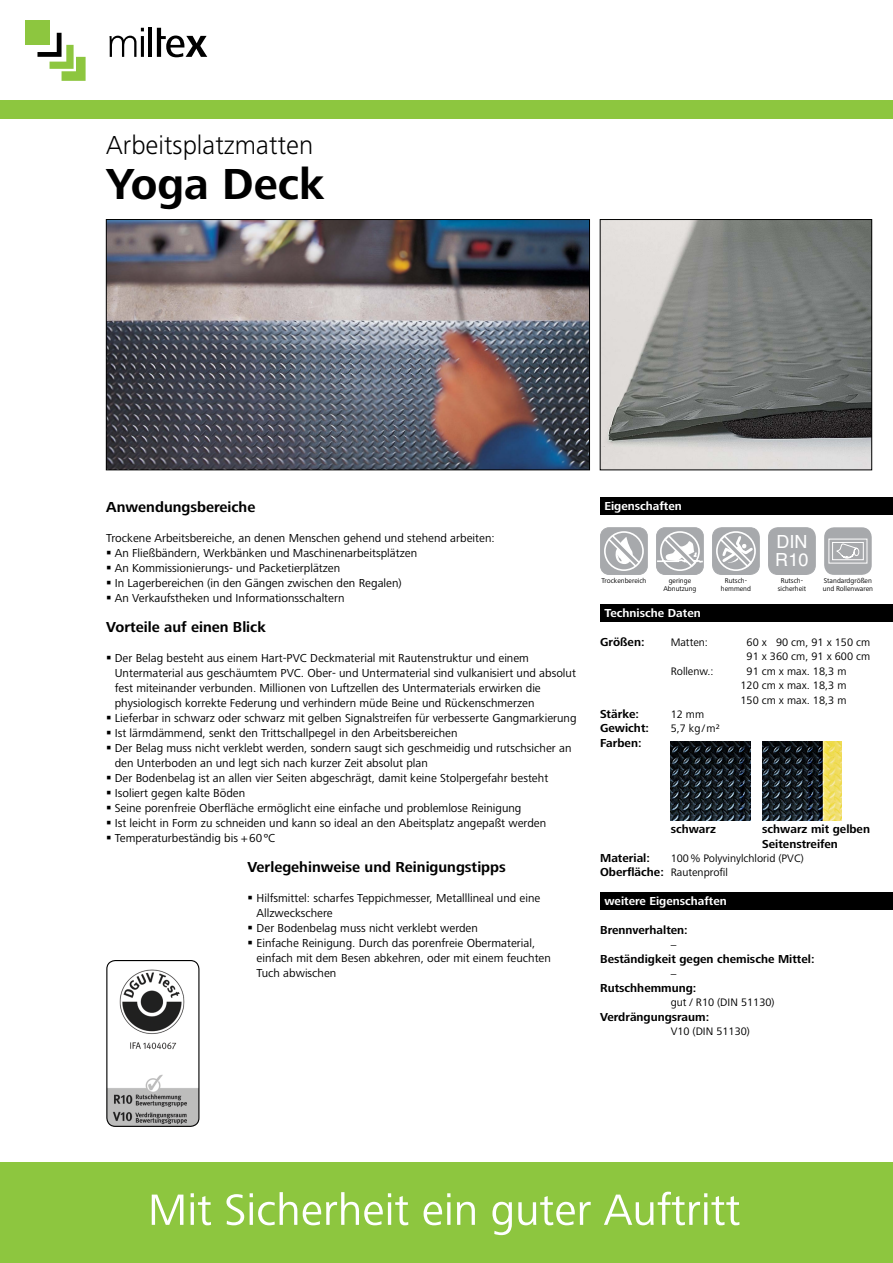
<style>
.page{position:relative;width:893px;height:1263px;background:#fff}
.page>*{position:absolute;margin:0;border:0;box-sizing:border-box;transform-origin:0 0}
.Head-product{font:700 45px "Frutiger Next LT";color:#000}
.Head-typ{font:300 27px "Frutiger Next LT";color:#000}
.t1{font:18.15px/18.1px "Helvetica";color:#fff}
.Text-titel{font:700 15px "Frutiger Next LT";color:#000}
.Text-Bullets{font:12px/15px "Frutiger Next LT";color:#000}
.Detail-text{font:700 12px/14.4px "Frutiger Next LT";color:#000}
.Detail-titel{font:700 12px "Frutiger Next LT";color:#fff}
.Detail-text-2{font:11.25px/14.4px "Frutiger Next LT";color:#000}
.Detail-pikto{font:7.2px/8.6px "Frutiger Next LT";color:#000;text-align:center}
.s1{font-weight:700;font-size:12px}
</style>
<div class="page">
<img style="left:108px;top:221px;width:480px;height:247px">
<div style="left:106px;top:219px;width:484px;height:251px;border:1px solid #000"></div>
<img style="left:602px;top:221px;width:268px;height:247px">
<div style="left:600px;top:219px;width:272px;height:251px;border:1px solid #000"></div>
<img style="left:107px;top:960px;width:92px;height:166px">
<div style="left:106px;top:960px;width:93px;height:167px;border:1px solid #000;border-radius:9px"></div>
<div style="left:0;top:1162px;width:893px;height:101px;background:#8dc63f"></div>
<div style="left:0;top:100px;width:893px;height:19px;background:#8dc63f"></div>
<svg style="left:109px;top:28px;width:35px;height:29px"></svg>
<hr style="left:141px;top:36px;width:3px;height:21px;background:#000">
<hr style="left:149px;top:28px;width:3px;height:29px;background:#000">
<svg style="left:157px;top:28px;width:50px;height:29px"></svg>
<div style="left:26px;top:21px;width:24px;height:24px;background:#8dc63f"></div>
<svg style="left:37px;top:33px;width:49px;height:48px"></svg>
<svg style="left:152px;top:1192px;width:587px;height:43px"></svg>
<div style="left:600px;top:497px;width:293px;height:17px;background:#000"></div>
<div style="left:600px;top:604px;width:293px;height:17px;background:#000"></div>
<div style="left:600px;top:892px;width:293px;height:17px;background:#000"></div>
<div style="left:713px;top:528px;width:46px;height:46px;background:#a7a9ac;border-radius:9px"></div>
<div style="left:712px;top:527px;width:48px;height:48px;border:1px solid #a7a9ac;border-radius:9px"></div>
<div style="left:716px;top:531px;width:40px;height:40px;border:2px solid #fff;border-radius:50%"></div>
<svg style="left:719px;top:534px;width:34px;height:34px"></svg>
<div style="left:825px;top:528px;width:46px;height:46px;background:#a7a9ac;border-radius:9px"></div>
<div style="left:824px;top:527px;width:48px;height:48px;border:2px solid #a7a9ac;border-radius:9px"></div>
<div style="left:828px;top:539px;width:39px;height:24px;border:1px solid #fff"></div>
<div style="left:832px;top:542px;width:32px;height:18px;border:1px solid #fff"></div>
<svg style="left:836px;top:542px;width:24px;height:17px"></svg>
<div style="left:601px;top:528px;width:46px;height:46px;background:#a7a9ac;border-radius:8px"></div>
<div style="left:604px;top:531px;width:40px;height:40px;border:2px solid #fff;border-radius:50%"></div>
<svg style="left:606px;top:533px;width:36px;height:36px"></svg>
<div style="left:600px;top:527px;width:48px;height:48px;border:1px solid #a7a9ac;border-radius:8px"></div>
<div style="left:657px;top:528px;width:46px;height:46px;background:#a7a9ac;border-radius:8px"></div>
<svg style="left:656px;top:530px;width:46px;height:42px"></svg>
<div style="left:656px;top:527px;width:48px;height:48px;border:1px solid #a7a9ac;border-radius:8px"></div>
<div style="left:769px;top:528px;width:46px;height:46px;background:#a7a9ac;border-radius:9px"></div>
<div style="left:768px;top:527px;width:48px;height:48px;border:1px solid #a7a9ac;border-radius:9px"></div>
<img style="left:671px;top:741px;width:79px;height:80px">
<img style="left:763px;top:741px;width:79px;height:80px">
<p class="Head-typ" style="left:106px;top:130px;width:208px">Arbeitsplatzmatten</p>
<p class="Head-product" style="left:106px;top:159px;width:220px">Yoga Deck</p>
<p class="Text-titel" style="left:106px;top:498px;width:151px">Anwendungsbereiche</p>
<p class="Text-Bullets" style="left:106px;top:530px;width:390px">Trockene Arbeitsbereiche, an denen Menschen gehend und stehend arbeiten:</p>
<p class="Text-Bullets" style="left:115px;top:545px;width:304px">An Fließbändern, Werkbänken und Maschinenarbeitsplätzen</p>
<p class="Text-Bullets" style="left:115px;top:560px;width:227px">An Kommissionierungs- und Packetierplätzen</p>
<p class="Text-Bullets" style="left:115px;top:575px;width:288px">In Lagerbereichen (in den Gängen zwischen den Regalen)</p>
<p class="Text-Bullets" style="left:115px;top:590px;width:231px">An Verkaufstheken und Informationsschaltern</p>
<p class="Text-titel" style="left:106px;top:618px;width:161px">Vorteile auf einen Blick</p>
<p class="Text-Bullets" style="left:115px;top:650px;width:463px">Der Belag besteht aus einem Hart-PVC Deckmaterial mit Rautenstruktur und einem Untermaterial aus geschäumtem PVC. Ober- und Untermaterial sind vulkanisiert und absolut fest miteinander verbunden. Millionen von Luftzellen des Untermaterials erwirken die physiologisch korrekte Federung und verhindern müde Beine und Rückenschmerzen</p>
<p class="Text-Bullets" style="left:115px;top:710px;width:463px">Lieferbar in schwarz oder schwarz mit gelben Signalstreifen für verbesserte Gangmarkierung</p>
<p class="Text-Bullets" style="left:115px;top:725px;width:344px">Ist lärmdämmend, senkt den Trittschallpegel in den Arbeitsbereichen</p>
<p class="Text-Bullets" style="left:115px;top:740px;width:458px">Der Belag muss nicht verklebt werden, sondern saugt sich geschmeidig und rutschsicher an den Unterboden an und legt sich nach kurzer Zeit absolut plan</p>
<p class="Text-Bullets" style="left:115px;top:770px;width:435px">Der Bodenbelag ist an allen vier Seiten abgeschrägt, damit keine Stolpergefahr besteht</p>
<p class="Text-Bullets" style="left:115px;top:785px;width:132px">Isoliert gegen kalte Böden</p>
<p class="Text-Bullets" style="left:115px;top:800px;width:408px">Seine porenfreie Oberfläche ermöglicht eine einfache und problemlose Reinigung</p>
<p class="Text-Bullets" style="left:115px;top:815px;width:433px">Ist leicht in Form zu schneiden und kann so ideal an den Abeitsplatz angepaßt werden</p>
<p class="Text-Bullets" style="left:115px;top:830px;width:162px">Temperaturbeständig bis +60ºC</p>
<p class="Text-titel" style="left:247px;top:858px;width:260px">Verlegehinweise und Reinigungstipps</p>
<p class="Text-Bullets" style="left:257px;top:890px;width:285px">Hilfsmittel: scharfes Teppichmesser, Metalllineal und eine<br>Allzweckschere</p>
<p class="Text-Bullets" style="left:257px;top:920px;width:223px">Der Bodenbelag muss nicht verklebt werden</p>
<p class="Text-Bullets" style="left:257px;top:935px;width:296px">Einfache Reinigung. Durch das porenfreie Obermaterial, einfach mit dem Besen abkehren, oder mit einem feuchten<br>Tuch abwischen</p>
<p class="Detail-titel" style="left:604px;top:499px;width:79px">Eigenschaften</p>
<p class="Detail-pikto" style="left:601px;top:576px;width:46px">Trockenbereich</p>
<p class="Detail-pikto" style="left:663px;top:576px;width:35px">geringe<br>Abnutzung</p>
<p class="t1" style="left:775px;top:533px;width:35px">DIN<br>R10</p>
<p class="Detail-pikto" style="left:721px;top:576px;width:32px">Rutsch&shy;hemmend</p>
<p class="Detail-pikto" style="left:778px;top:576px;width:30px">Rutsch&shy;sicherheit</p>
<p class="Detail-pikto" style="left:823px;top:576px;width:52px;text-align:left">Standardgrößen und Rollenwaren</p>
<p class="Detail-titel" style="left:604px;top:606px;width:98px">Technische Daten</p>
<p class="Detail-text" style="left:600px;top:635px;width:46px">Größen:</p>
<p class="Detail-text-2" style="left:671px;top:635px;width:39px">Matten:</p>
<p class="Detail-text-2" style="left:747px;top:635px;width:125px">60 x 90 cm, 91 x 150 cm<br>91 x 360 cm, 91 x 600 cm</p>
<p class="Detail-text-2" style="left:671px;top:664px;width:44px">Rollenw.:</p>
<p class="Detail-text-2" style="left:740px;top:664px;width:107px;text-align:center">91 cm x max. 18,3 m<br>120 cm x max. 18,3 m<br>150 cm x max. 18,3 m</p>
<p class="Detail-text" style="left:600px;top:707px;width:40px">Stärke:</p>
<p class="Detail-text-2" style="left:671px;top:707px;width:35px">12 mm</p>
<p class="Detail-text" style="left:600px;top:721px;width:50px">Gewicht:</p>
<p class="Detail-text-2" style="left:671px;top:721px;width:51px">5,7 kg/m²</p>
<p class="Detail-text" style="left:600px;top:735px;width:43px">Farben:</p>
<p class="Detail-text" style="left:671px;top:822px;width:47px">schwarz</p>
<p class="Detail-text" style="left:762px;top:822px;width:109px">schwarz mit gelben<br>Seitenstreifen</p>
<p class="Detail-text" style="left:600px;top:851px;width:51px">Material:</p>
<p class="Detail-text-2" style="left:671px;top:851px;width:135px">100% Polyvinylchlorid (PVC)</p>
<p class="Detail-text-2" style="left:600px;top:865px;width:129px"><span class="s1">Oberfläche:</span> Rautenprofil</p>
<p class="Detail-titel" style="left:604px;top:894px;width:124px">weitere Eigenschaften</p>
<p class="Detail-text" style="left:600px;top:923px;width:89px">Brennverhalten:</p>
<p class="Detail-text-2" style="left:671px;top:938px;width:7px">–</p>
<p class="Detail-text" style="left:600px;top:952px;width:216px">Beständigkeit gegen chemische Mittel:</p>
<p class="Detail-text-2" style="left:671px;top:967px;width:7px">–</p>
<p class="Detail-text" style="left:600px;top:981px;width:98px">Rutschhemmung:</p>
<p class="Detail-text-2" style="left:671px;top:995px;width:105px">gut / R10 (DIN 51130)</p>
<p class="Detail-text" style="left:600px;top:1010px;width:111px">Verdrängungsraum:</p>
<p class="Detail-text-2" style="left:671px;top:1024px;width:81px">V10 (DIN 51130)</p>
</div>
